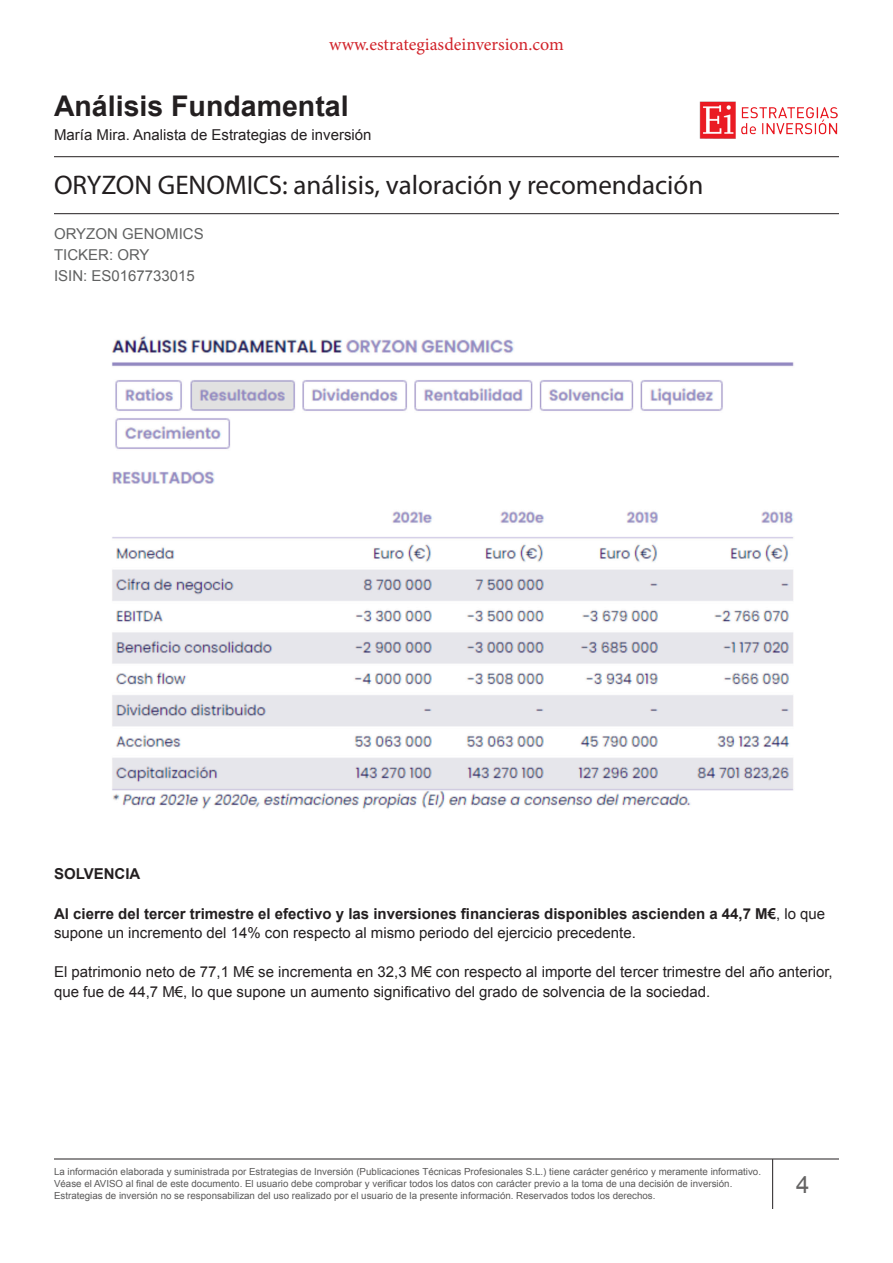
<style>
.page{position:relative;width:893px;height:1263px;background:#fff}
.page>*{position:absolute;margin:0;border:0;box-sizing:border-box;transform-origin:0 0}
.t1{font:700 28.5px "Arial";color:#231f20}
.t2{font:27px "Myriad Pro";color:#231f20}
.t3{font:24px "Arial";color:#646363}
.t4{font:18px "Minion Pro";color:#d1232a}
.t5{font:15px/19.5px "Arial";color:#231f20}
.t6{font:700 15px/19.5px "Arial";color:#231f20}
.t7{font:15px/21px "Arial";color:#606161}
.t8{font:9.75px/11.7px "Arial";color:#5a5959}
.s1{font-weight:400}
</style>
<div class="page">
<img style="left:699px;top:101px;width:139px;height:38px">
<hr style="left:54px;top:156px;width:785px;height:1px;background:#231f20">
<hr style="left:54px;top:213px;width:785px;height:1px;background:#231f20">
<hr style="left:54px;top:1159px;width:785px;height:1px;background:#231f20">
<hr style="left:772px;top:1159px;width:1px;height:50px;background:#231f20">
<img style="left:112px;top:336px;width:682px;height:473px">
<h3 class="t4" style="left:329px;top:32px;width:236px">www.estrategiasdeinversion.com</h3>
<h1 class="t1" style="left:54px;top:87px;width:296px">Análisis Fundamental</h1>
<h3 class="t5" style="left:54px;top:125px;width:319px">María Mira. Analista de Estrategias de inversión</h3>
<h2 class="t2" style="left:54px;top:168px;width:651px">ORYZON GENOMICS: análisis, valoración y recomendación</h2>
<h3 class="t7" style="left:54px;top:223px;width:151px">ORYZON GENOMICS<br>TICKER: ORY<br>ISIN: ES0167733015</h3>
<p class="t6" style="left:54px;top:865px;width:88px">SOLVENCIA</p>
<p class="t6" style="left:54px;top:904px;width:773px">Al cierre del tercer trimestre el efectivo y las inversiones financieras disponibles ascienden a 44,7 M€<span class="s1">, lo que supone un incremento del 14% con respecto al mismo periodo del ejercicio precedente.</span></p>
<p class="t5" style="left:54px;top:962px;width:780px">El patrimonio neto de 77,1 M€ se incrementa en 32,3 M€ con respecto al importe del tercer trimestre del año anterior, que fue de 44,7 M€, lo que supone un aumento significativo del grado de solvencia de la sociedad.</p>
<p class="t8" style="left:54px;top:1166px;width:709px">La información elaborada y suministrada por Estrategias de Inversión (Publicaciones Técnicas Profesionales S.L.) tiene carácter genérico y meramente informativo.<br>Véase el AVISO al final de este documento. El usuario debe comprobar y verificar todos los datos con carácter previo a la toma de una decisión de inversión.<br>Estrategias de inversión no se responsabilizan del uso realizado por el usuario de la presente información. Reservados todos los derechos.</p>
<h3 class="t3" style="left:796px;top:1169px;width:15px">4</h3>
</div>
